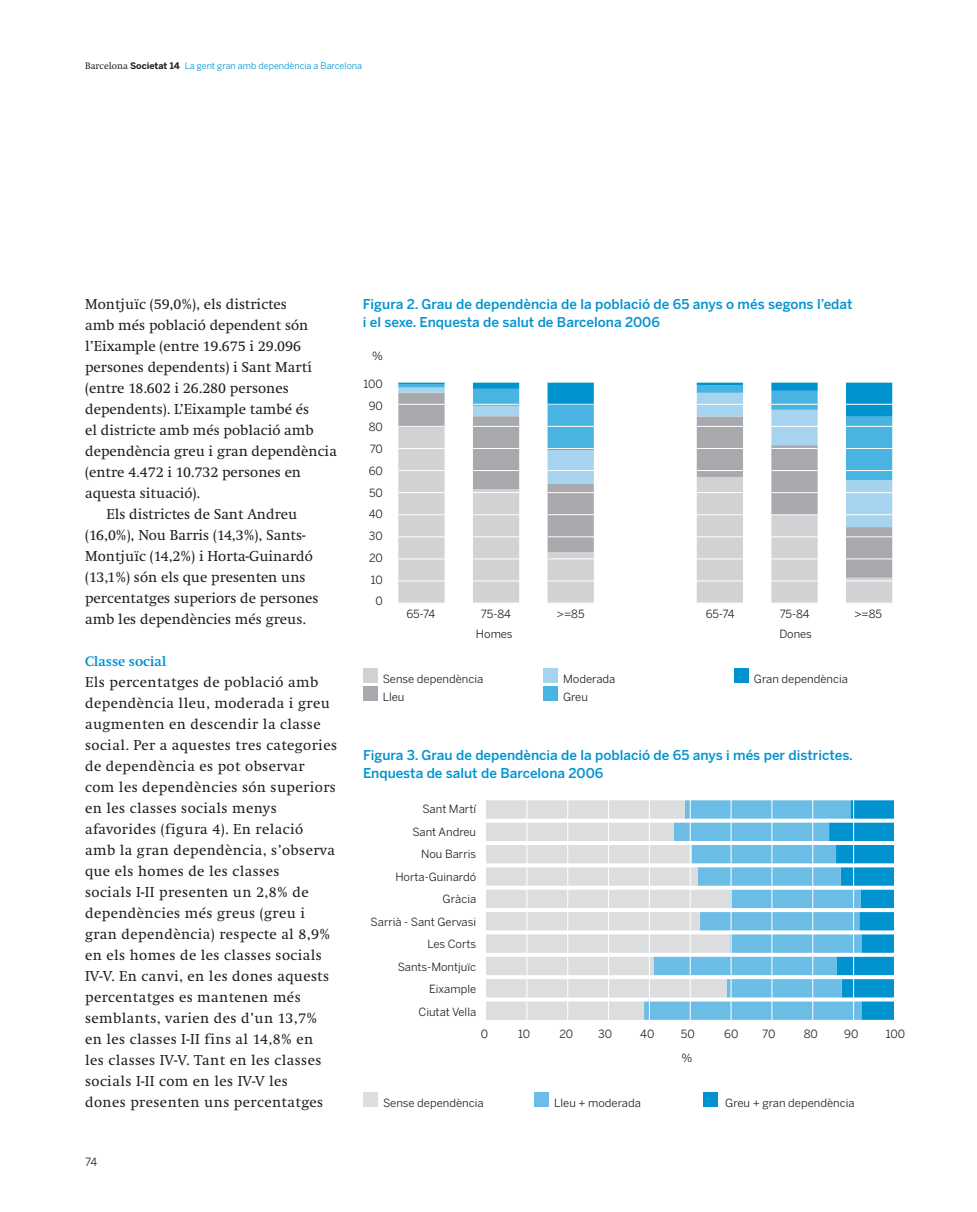
<style>
.page{position:relative;width:977px;height:1212px;background:#fff}
.page>*{position:absolute;margin:0;border:0;box-sizing:border-box;transform-origin:0 0}
.t1{font:15px/21px "Swift";letter-spacing:.025em;color:#231f20}
.t2{font:15px "Swift";color:#231f20}
.t3{font:700 14.25px "Swift";color:#0093d0}
.t4{font:500 13.5px/18px "Benton Sans";color:#0093d0}
.t5{font:11.25px/21.8px "Benton Sans";color:#231f20;text-align:right}
.t6{font:9px "Benton Sans";color:#0093d0}
.s1{font-family:"Swift";font-size:9.75px;color:#231f20}
.s2{font-weight:700;color:#231f20}
</style>
<div class="page">
<svg style="left:398px;top:578px;width:494px;height:25px"></svg>
<svg style="left:398px;top:527px;width:494px;height:51px"></svg>
<svg style="left:398px;top:480px;width:494px;height:47px"></svg>
<svg style="left:398px;top:417px;width:494px;height:63px"></svg>
<svg style="left:398px;top:382px;width:494px;height:35px"></svg>
<div style="left:363px;top:668px;width:14px;height:15px;background:#d1d2d4"></div>
<div style="left:363px;top:686px;width:14px;height:15px;background:#a8a9ad"></div>
<div style="left:543px;top:668px;width:15px;height:15px;background:#a6d4ee"></div>
<div style="left:543px;top:686px;width:15px;height:15px;background:#49b4e1"></div>
<div style="left:734px;top:668px;width:14px;height:15px;background:#0093d0"></div>
<svg style="left:861px;top:800px;width:32px;height:220px;background:#2aa5d7"></svg>
<svg style="left:854px;top:800px;width:7px;height:220px;background:#4fb3de"></svg>
<svg style="left:486px;top:800px;width:40px;height:220px;fill:#dcdddf"></svg>
<svg style="left:526px;top:800px;width:328px;height:220px"></svg>
<div style="left:363px;top:1092px;width:15px;height:15px;background:#dcdddf"></div>
<div style="left:533px;top:1092px;width:15px;height:15px;background:#6bbde5"></div>
<div style="left:703px;top:1092px;width:15px;height:15px;background:#0093d0"></div>
<p class="t6" style="left:85px;top:63px;width:278px"><span class="s1">Barcelona</span> <span class="s2">Societat 14</span> La gent gran amb dependència a Barcelona</p>
<p class="t2" style="left:85px;top:298px;width:203px">Montjuïc (59,0%), els districtes</p>
<p class="t2" style="left:85px;top:319px;width:225px">amb més població dependent són</p>
<p class="t2" style="left:85px;top:340px;width:217px">l’Eixample (entre 19.675 i 29.096</p>
<p class="t2" style="left:85px;top:361px;width:228px">persones dependents) i Sant Martí</p>
<p class="t2" style="left:85px;top:382px;width:205px">(entre 18.602 i 26.280 persones</p>
<p class="t2" style="left:85px;top:403px;width:226px">dependents). L’Eixample també és</p>
<p class="t2" style="left:85px;top:424px;width:230px">el districte amb més població amb</p>
<p class="t2" style="left:85px;top:445px;width:253px">dependència greu i gran dependència</p>
<p class="t2" style="left:85px;top:466px;width:217px">(entre 4.472 i 10.732 persones en</p>
<p class="t2" style="left:85px;top:487px;width:116px">aquesta situació).</p>
<p class="t2" style="left:106px;top:508px;width:192px">Els districtes de Sant Andreu</p>
<p class="t2" style="left:85px;top:529px;width:222px">(16,0%), Nou Barris (14,3%), Sants-</p>
<p class="t2" style="left:85px;top:550px;width:229px">Montjuïc (14,2%) i Horta-Guinardó</p>
<p class="t2" style="left:85px;top:571px;width:222px">(13,1%) són els que presenten uns</p>
<p class="t2" style="left:85px;top:592px;width:235px">percentatges superiors de persones</p>
<p class="t2" style="left:85px;top:613px;width:222px">amb les dependències més greus.</p>
<p class="t3" style="left:85px;top:655px;width:83px">Classe social</p>
<p class="t1" style="left:85px;top:673px;width:253px">Els percentatges de població amb dependència lleu, moderada i greu augmenten en descendir la classe social. Per a aquestes tres categories de dependència es pot observar com les dependències són superiors en les classes socials menys afavorides (figura 4). En relació amb la gran dependència, s’observa que els homes de les classes<br>socials I-II presenten un 2,8% de dependències més greus (greu i gran dependència) respecte al 8,9% en els homes de les classes socials IV-V. En canvi, en les dones aquests percentatges es mantenen més semblants, varien des d’un 13,7% en les classes I-II fins al 14,8% en<br>les classes IV-V. Tant en les classes socials I-II com en les IV-V les<br>dones presenten uns percentatges</p>
<p class="t5" style="left:85px;top:1152px;width:14px">74</p>
<p class="t4" style="left:363px;top:297px;width:491px">Figura 2. Grau de dependència de la població de 65 anys o més segons l’edat i el sexe. Enquesta de salut de Barcelona 2006</p>
<p class="t5" style="left:372px;top:346px;width:12px">%</p>
<p class="t5" style="left:363px;top:374px;width:21px">100<br>90<br>80<br>70<br>60<br>50<br>40<br>30<br>20<br>10<br>0</p>
<p class="t5" style="left:406px;top:604px;width:30px">65-74</p>
<p class="t5" style="left:481px;top:604px;width:32px">75-84</p>
<p class="t5" style="left:557px;top:604px;width:29px">&gt;=85</p>
<p class="t5" style="left:705px;top:604px;width:30px">65-74</p>
<p class="t5" style="left:779px;top:604px;width:32px">75-84</p>
<p class="t5" style="left:476px;top:625px;width:38px">Homes</p>
<p class="t5" style="left:779px;top:625px;width:34px">Dones</p>
<p class="t5" style="left:854px;top:604px;width:29px">&gt;=85</p>
<p class="t5" style="left:383px;top:671px;width:102px;line-height:18px;text-align:left">Sense dependència<br>Lleu</p>
<p class="t5" style="left:563px;top:671px;width:54px;line-height:18px;text-align:left">Moderada<br>Greu</p>
<p class="t5" style="left:754px;top:669px;width:95px">Gran dependència</p>
<p class="t4" style="left:363px;top:747px;width:491px">Figura 3. Grau de dependència de la població de 65 anys i més per districtes.<br>Enquesta de salut de Barcelona 2006</p>
<p class="t5" style="left:370px;top:799px;width:107px;line-height:22.5px">Sant Martí<br>Sant Andreu<br>Nou Barris<br>Horta-Guinardó<br>Gràcia<br>Sarrià - Sant Gervasi<br>Les Corts<br>Sants-Montjuïc<br>Eixample<br>Ciutat Vella</p>
<p class="t5" style="left:480px;top:1024px;width:9px">0</p>
<p class="t5" style="left:518px;top:1024px;width:14px">10</p>
<p class="t5" style="left:559px;top:1024px;width:15px">20</p>
<p class="t5" style="left:598px;top:1024px;width:15px">30</p>
<p class="t5" style="left:640px;top:1024px;width:16px">40</p>
<p class="t5" style="left:681px;top:1024px;width:15px">50</p>
<p class="t5" style="left:724px;top:1024px;width:16px">60</p>
<p class="t5" style="left:762px;top:1024px;width:15px">70</p>
<p class="t5" style="left:803px;top:1024px;width:16px">80</p>
<p class="t5" style="left:844px;top:1024px;width:16px">90</p>
<p class="t5" style="left:885px;top:1024px;width:21px">100</p>
<p class="t5" style="left:681px;top:1048px;width:12px">%</p>
<p class="t5" style="left:383px;top:1093px;width:102px">Sense dependència</p>
<p class="t5" style="left:554px;top:1093px;width:88px">Lleu + moderada</p>
<p class="t5" style="left:725px;top:1093px;width:131px">Greu + gran dependència</p>
</div>
